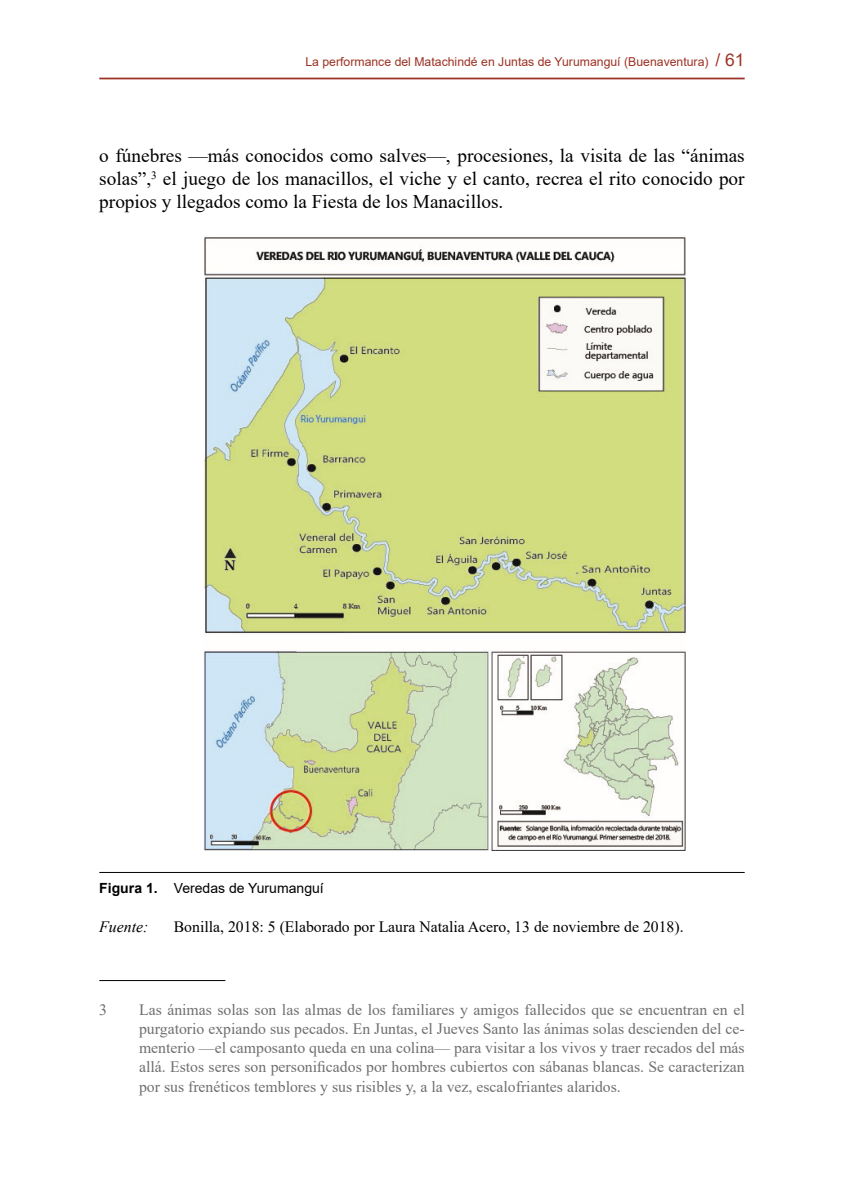
<style>
.page{position:relative;width:844px;height:1191px;background:#fff}
.page>*{position:absolute;margin:0;border:0;box-sizing:border-box;transform-origin:0 0}
.t1{font:19.25px/23.1px "Times New Roman";color:#000;text-align:justify}
.t2{font:15.75px/19.2px "Times New Roman";color:#706f6f;text-align:justify}
.t3{font:15.75px "Times New Roman";color:#000}
.t4{font:italic 15.75px "Times New Roman";color:#000}
.t5{font:14px "Arial";color:#000}
.t6{font:12.25px "Arial";color:#9d3224}
.s1{font-size:17.5px}
.s2{font-weight:700}
</style>
<div class="page">
<hr style="left:99px;top:78px;width:645px;height:1px;background:#9d3224">
<hr style="left:99px;top:872px;width:645px;height:1px;background:#000">
<img style="left:203px;top:236px;width:482px;height:614px">
<hr style="left:99px;top:980px;width:126px;height:1px;background:#000">
<p class="t6" style="left:305px;top:53px;width:440px">La performance del Matachindé en Juntas de Yurumanguí (Buenaventura) <span class="s1">/ 61</span></p>
<p class="t1" style="left:99px;top:144px;width:646px">o fúnebres —más conocidos como salves—, procesiones, la visita de las “ánimas solas”,<sup>3</sup> el juego de los manacillos, el viche y el canto, recrea el rito conocido por propios y llegados como la Fiesta de los Manacillos.</p>
<p class="t5" style="left:99px;top:878px;width:226px"><span class="s2">Figura 1.</span> Veredas de Yurumanguí</p>
<p class="t4" style="left:99px;top:915px;width:50px">Fuente:</p>
<p class="t3" style="left:174px;top:915px;width:511px">Bonilla, 2018: 5 (Elaborado por Laura Natalia Acero, 13 de noviembre de 2018).</p>
<p class="t2" style="left:99px;top:999px;width:9px">3</p>
<p class="t2" style="left:139px;top:999px;width:607px">Las ánimas solas son las almas de los familiares y amigos fallecidos que se encuentran en el purgatorio expiando sus pecados. En Juntas, el Jueves Santo las ánimas solas descienden del ce&shy;menterio —el camposanto queda en una colina— para visitar a los vivos y traer recados del más allá. Estos seres son personificados por hombres cubiertos con sábanas blancas. Se caracterizan por sus frenéticos temblores y sus risibles y, a la vez, escalofriantes alaridos.</p>
</div>
